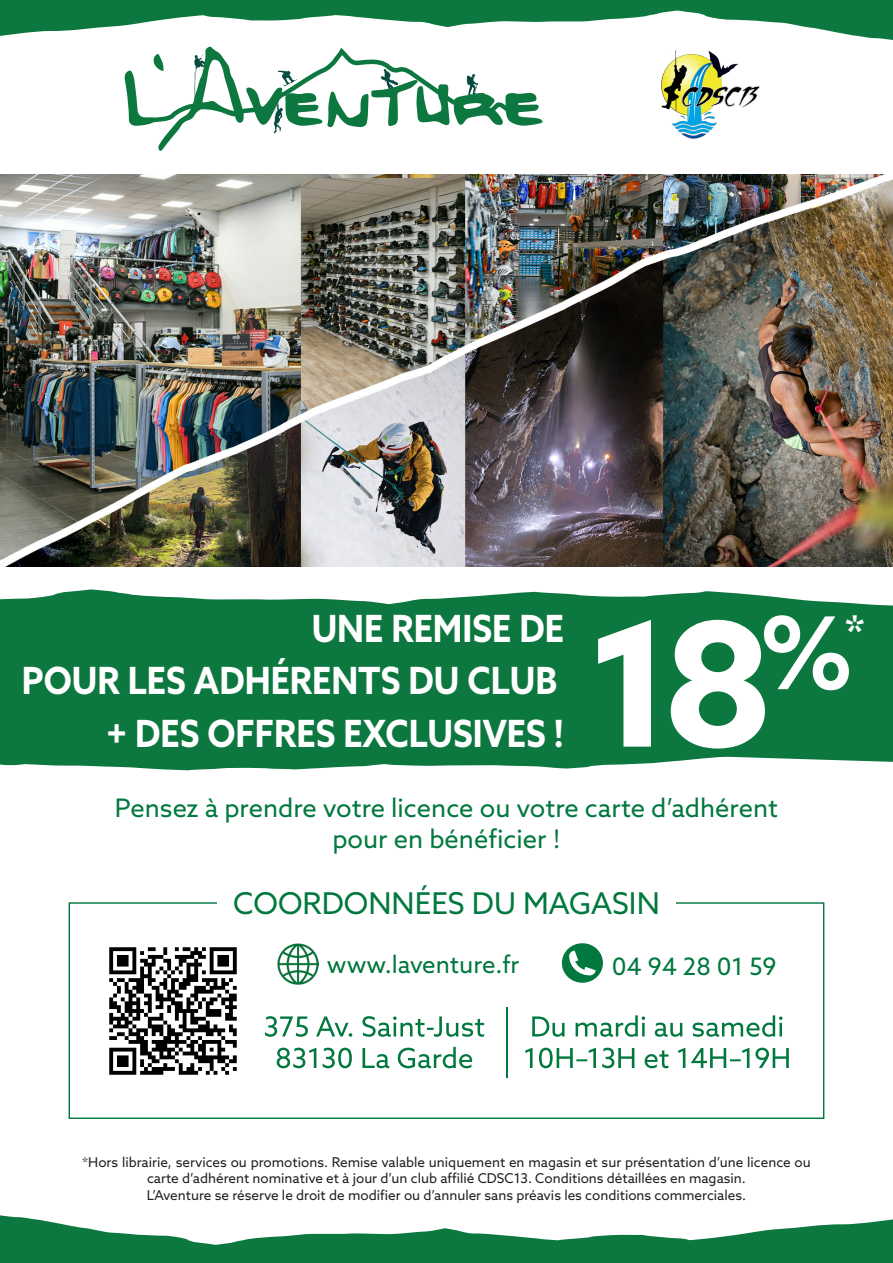
<style>
.page{position:relative;width:893px;height:1263px;background:#fff}
.page>*{position:absolute;margin:0;border:0;box-sizing:border-box;transform-origin:0 0}
.t1{font:700 172.5px "Azo Sans";color:#fff}
.t2{font:700 100.5px "Azo Sans";color:#fff}
.t3{font:700 45px "Azo Sans";color:#fff}
.t4{font:700 37.5px "Azo Sans";color:#fff;scale:.91 1}
.t5{font:30px "Azo Sans";color:#00783e}
.t6{font:25.5px/30.6px "Azo Sans";color:#00783e;text-align:center}
.t7{font:24px "Azo Sans";color:#00783e}
.t8{font:13.5px/16.2px "Azo Sans";color:#231f20;text-align:center}
</style>
<div class="page">
<div style="left:0;top:1207px;width:893px;height:56px;background:#0c773f"></div>
<div style="left:0;top:0;width:893px;height:73px;background:#0c773f"></div>
<svg style="left:0;top:1104px;width:893px;height:141px"></svg>
<svg style="left:0;top:11px;width:893px;height:62px;fill:#fff"></svg>
<svg style="left:124px;top:40px;width:419px;height:111px"></svg>
<img style="left:656px;top:46px;width:112px;height:93px">
<img style="left:0;top:175px;width:893px;height:391px">
<hr style="left:506px;top:1007px;width:2px;height:71px;background:#00783e">
<svg style="left:277px;top:1047px;width:195px;height:21px"></svg>
<svg style="left:265px;top:1016px;width:219px;height:21px"></svg>
<svg style="left:525px;top:1048px;width:264px;height:20px"></svg>
<svg style="left:532px;top:1015px;width:250px;height:22px"></svg>
<svg style="left:561px;top:943px;width:42px;height:40px"></svg>
<img style="left:277px;top:943px;width:41px;height:42px">
<img style="left:109px;top:947px;width:128px;height:128px">
<svg style="left:0;top:589px;width:893px;height:181px;background:#1e814d"></svg>
<p class="t4" style="left:312px;top:604px;width:279px">UNE REMISE DE</p>
<p class="t4" style="left:22px;top:656px;width:590px">POUR LES ADHÉRENTS DU CLUB</p>
<p class="t4" style="left:107px;top:708px;width:504px">+ DES OFFRES EXCLUSIVES !</p>
<p class="t3" style="left:845px;top:602px;width:22px">*</p>
<p class="t2" style="left:760px;top:586px;width:95px">%</p>
<p class="t1" style="left:587px;top:570px;width:188px">18</p>
<p class="t6" style="left:115px;top:793px;width:665px">Pensez à prendre votre licence ou votre carte d’adhérent pour en bénéficier !</p>
<p class="t5" style="left:233px;top:883px;width:428px">COORDONNÉES DU MAGASIN</p>
<p class="t7" style="left:327px;top:949px;width:194px">www.laventure.fr</p>
<p class="t7" style="left:612px;top:950px;width:166px">04 94 28 01 59</p>
<p class="t8" style="left:82px;top:1154px;width:730px">*Hors librairie, services ou promotions. Remise valable uniquement en magasin et sur présentation d’une licence ou carte d’adhérent nominative et à jour d’un club affilié CDSC13. Conditions détaillées en magasin.</p>
<p class="t8" style="left:147px;top:1186px;width:601px">L’Aventure se réserve le droit de modifier ou d’annuler sans préavis les conditions commerciales.</p>
</div>
